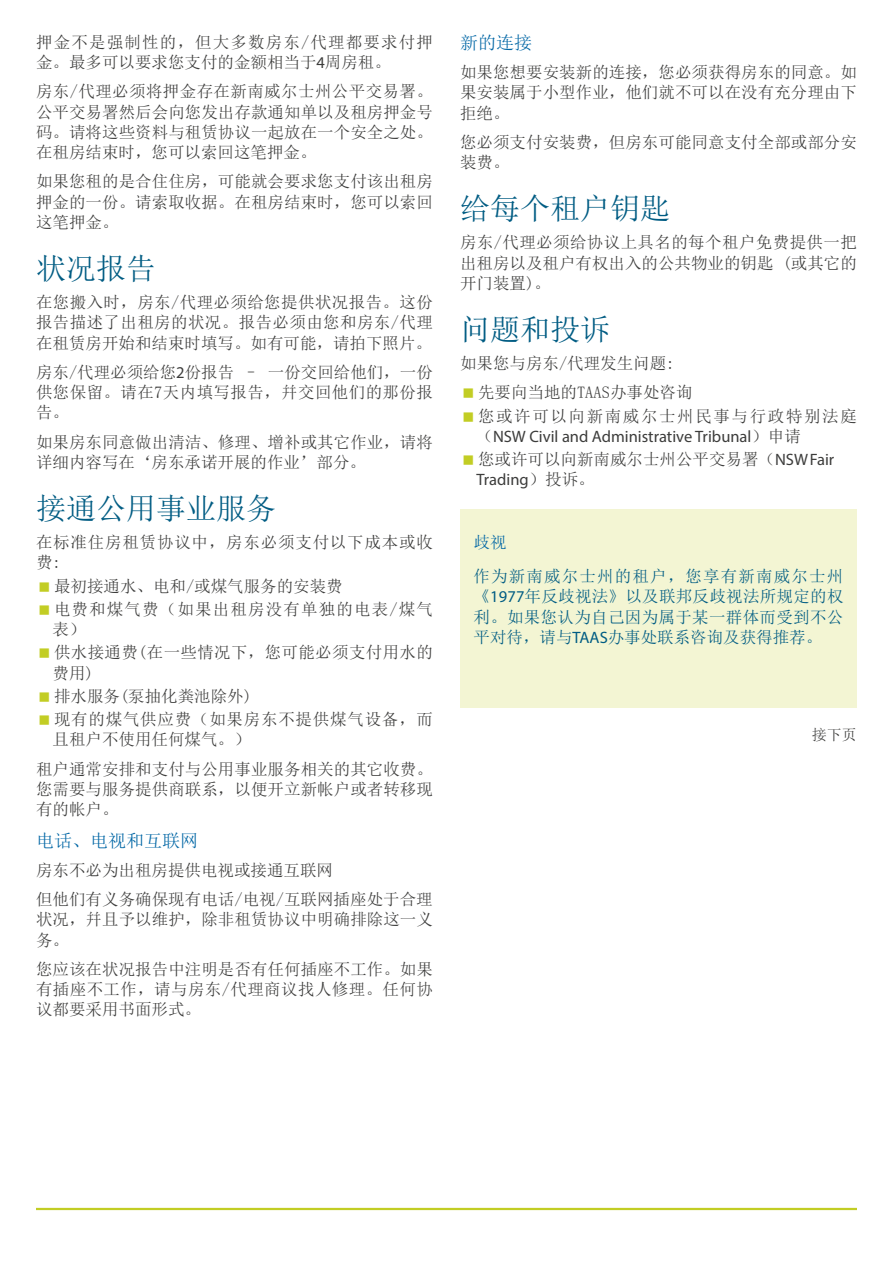
<style>
.page{position:relative;width:893px;height:1263px;background:#fff}
.page>*{position:absolute;margin:0;border:0;box-sizing:border-box;transform-origin:0 0}
.Heading_1{font:30px "Sim Sun";color:#005c83}
.Heading_2{font:18px "Sim Sun";color:#0066a5}
.Bullets{font:16.5px/20.2px "Sim Sun";color:#3c3c3b;text-align:justify}
.Box_head{font:16.5px/20.2px "Sim Sun";letter-spacing:.02em;color:#005c83;text-align:justify}
.Bullets-2{font:16.5px/20.2px "Sim Sun";letter-spacing:.07em;color:#3c3c3b}
.t1{font:16.5px/20.2px "Myriad Pro";color:#3c3c3b}
.Bullets-3{font:16.5px/20.2px "Sim Sun";letter-spacing:.045em;color:#3c3c3b}
.Bullets-4{font:16.5px/20.2px "Sim Sun";letter-spacing:.02em;color:#3c3c3b}
.Bullets-5{font:16.5px/20.2px "Sim Sun";letter-spacing:.05em;color:#3c3c3b}
.Box_head-2{font:16.5px "Sim Sun";color:#0066a5}
.t2{font:15px "Sim Sun";color:#3c3c3b}
.s1{font-family:"Myriad Pro"}
.s2{font-family:"Sim Sun"}
</style>
<div class="page">
<div style="left:460px;top:510px;width:397px;height:198px;background:#f3f5d3"></div>
<hr style="left:36px;top:1208px;width:821px;height:2px;background:#c2cd24">
<p class="Bullets-2" style="left:36px;top:32px;width:399px">押金不是强制性的，但大多数房东/代理都要求付押金。最多可以要求您支付的金额相当于<span class="s1">4</span>周房租。</p>
<p class="Bullets" style="left:36px;top:81px;width:398px">房东/代理必须将押金存在新南威尔士州公平交易署。公平交易署然后会向您发出存款通知单以及租房押金号码。请将这些资料与租赁协议一起放在一个安全之处。在租房结束时，您可以索回这笔押金。</p>
<p class="Bullets" style="left:36px;top:171px;width:398px">如果您租的是合住住房，可能就会要求您支付该出租房押金的一份。请索取收据。在租房结束时，您可以索回这笔押金。</p>
<p class="Heading_1" style="left:36px;top:253px;width:121px">状况报告</p>
<p class="Bullets" style="left:36px;top:292px;width:398px">在您搬入时，房东/代理必须给您提供状况报告。这份报告描述了出租房的状况。报告必须由您和房东/代理在租赁房开始和结束时填写。如有可能，请拍下照片。</p>
<p class="Bullets" style="left:36px;top:362px;width:398px">房东/代理必须给您<span class="s1">2</span>份报告 – 一份交回给他们，一份供您保留。请在7天内填写报告，幷交回他们的那份报告。</p>
<p class="Bullets" style="left:36px;top:432px;width:398px">如果房东同意做出清洁、修理、增补或其它作业，请将详细内容写在‘房东承诺开展的作业’部分。</p>
<p class="Heading_1" style="left:36px;top:493px;width:241px">接通公用事业服务</p>
<p class="Bullets-5" style="left:36px;top:532px;width:398px">在标准住房租赁协议中，房东必须支付以下成本或收费:</p>
<p class="Bullets" style="left:54px;top:576px;width:290px">最初接通水、电和/或煤气服务的安装费</p>
<p class="Bullets-2" style="left:52px;top:599px;width:382px">电费和煤气费（如果出租房没有单独的电表/煤气表）</p>
<p class="Bullets-4" style="left:52px;top:642px;width:382px">供水接通费(在一些情况下，您可能必须支付用水的费用)</p>
<p class="Bullets" style="left:54px;top:686px;width:200px">排水服务(泵抽化粪池除外)</p>
<p class="Bullets-3" style="left:52px;top:709px;width:382px">现有的煤气供应费（如果房东不提供煤气设备，而且租户不使用任何煤气。）</p>
<p class="Bullets" style="left:36px;top:759px;width:398px">租户通常安排和支付与公用事业服务相关的其它收费。您需要与服务提供商联系，以便开立新帐户或者转移现有的帐户。</p>
<p class="Heading_2" style="left:36px;top:831px;width:163px">电话、电视和互联网</p>
<p class="Bullets" style="left:36px;top:860px;width:298px">房东不必为出租房提供电视或接通互联网</p>
<p class="Bullets" style="left:36px;top:889px;width:398px">但他们有义务确保现有电话/电视/互联网插座处于合理状况，幷且予以维护，除非租赁协议中明确排除这一义务。</p>
<p class="Bullets" style="left:36px;top:959px;width:398px">您应该在状况报告中注明是否有任何插座不工作。如果有插座不工作，请与房东/代理商议找人修理。任何协议都要采用书面形式。</p>
<p class="Heading_2" style="left:460px;top:33px;width:73px">新的连接</p>
<p class="Bullets" style="left:460px;top:62px;width:398px">如果您想要安装新的连接，您必须获得房东的同意。如果安装属于小型作业，他们就不可以在没有充分理由下拒绝。</p>
<p class="Bullets" style="left:460px;top:132px;width:398px">您必须支付安装费，但房东可能同意支付全部或部分安装费。</p>
<p class="Heading_1" style="left:460px;top:193px;width:211px">给每个租户钥匙</p>
<p class="Bullets" style="left:460px;top:232px;width:398px">房东/代理必须给协议上具名的每个租户免费提供一把出租房以及租户有权出入的公共物业的钥匙 (或其它的开门装置)。</p>
<p class="Heading_1" style="left:460px;top:314px;width:151px">问题和投诉</p>
<p class="Bullets" style="left:460px;top:353px;width:216px">如果您与房东/代理发生问题:</p>
<p class="Bullets" style="left:478px;top:382px;width:216px">先要向当地的TAAS办事处咨询</p>
<p class="t1" style="left:476px;top:406px;width:382px"><span class="s2">您或许可以向新南威尔士州民事与行政特别法庭（</span>NSW Civil and Administrative Tribunal<span class="s2">）申请</span></p>
<p class="Bullets" style="left:476px;top:449px;width:359px">您或许可以向新南威尔士州公平交易署（<span class="s1">NSW Fair<br>Trading</span>）投诉。</p>
<p class="Box_head-2" style="left:473px;top:534px;width:34px">歧视</p>
<p class="Box_head" style="left:473px;top:566px;width:371px">作为新南威尔士州的租户，您享有新南威尔士州《<span class="s1">1977</span>年反歧视法》以及联邦反歧视法所规定的权利。如果您认为自己因为属于某一群体而受到不公平对待，请与<span class="s1">TAAS</span>办事处联系咨询及获得推荐。</p>
<p class="t2" style="left:812px;top:727px;width:46px">接下页</p>
</div>
